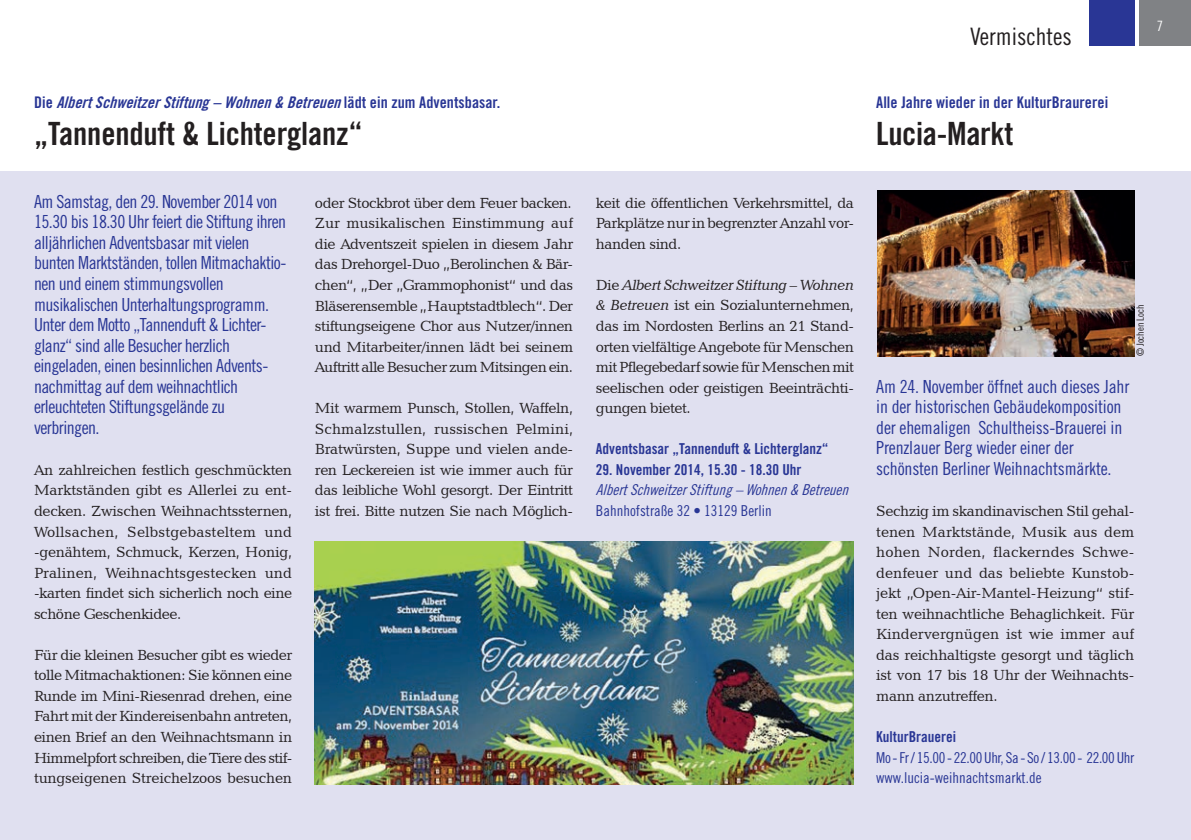
<style>
.page{position:relative;width:1191px;height:840px;background:#fff}
.page>*{position:absolute;margin:0;border:0;box-sizing:border-box;transform-origin:0 0}
.t1{font:32px "Trade Gothic Bold Cond Twenty";letter-spacing:-.005em;color:#231f20}
.t2{font:24px "Trade Gothic Cond Eighteen";color:#231f20}
.t3{font:18px/20.6px "Trade Gothic Cond Eighteen";letter-spacing:-.03em;color:#293695}
.t4{font:18px/20.6px "Trade Gothic Cond Eighteen";letter-spacing:-.01em;color:#293695}
.t5{font:italic 16px "Trade Gothic Bold Cond Twenty";color:#293695}
.t6{font:16px "Trade Gothic Bold Cond Twenty";letter-spacing:.005em;color:#293695}
.t7{font:15px/20.6px "Candida BT";letter-spacing:-.03em;color:#231f20;text-align:justify}
.t8{font:15px/20.6px "Trade Gothic Cond Eighteen";color:#293695}
.t9{font:15px "Trade Gothic Bold Cond Twenty";color:#293695}
.t10{font:italic 15px "Trade Gothic Cond Eighteen";color:#293695}
.t11{font:14.2px "Trade Gothic Cond Eighteen";color:#fff}
.t12{font:10px "Trade Gothic Cond Eighteen";color:#231f20}
.s1{font-style:normal}
.s2{font-style:italic}
</style>
<div class="page">
<div style="left:1140px;top:0;width:51px;height:45px;background:#808285"></div>
<div style="left:1089px;top:0;width:45px;height:45px;background:#293695"></div>
<div style="left:1px;top:171px;width:1190px;height:668px;background:#e0e0f0"></div>
<hr style="left:0;top:172px;width:1px;height:667px;background:#e0e0f0">
<img style="left:314px;top:541px;width:539px;height:242px">
<img style="left:878px;top:190px;width:256px;height:166px">
<p class="t5" style="left:34px;top:93px;width:468px"><span class="s1">D i e</span> AlbertSchweitzerStiftung–Wohnen&amp;Betreuen<span class="s1">l ä d t e i n z u m A d v e n t s b a s a r .</span></p>
<h1 class="t1" style="left:34px;top:114px;width:330px">„Tannenduft &amp; Lichterglanz“</h1>
<p class="t3" style="left:34px;top:191px;width:254px">Am Samstag, den 29. November 2014 von 15.30 bis 18.30 Uhr feiert die Stiftung ihren alljährlichen Adventsbasar mit vielen bunten Marktständen, tollen Mitmachaktio&shy;nen und einem stimmungsvollen musikalischen Unterhaltungsprogramm.<br>Unter dem Motto „Tannenduft &amp; Lichter&shy;glanz“ sind alle Besucher herzlich eingeladen, einen besinnlichen Advents&shy;nachmittag auf dem weihnachtlich erleuchteten Stiftungsgelände zu verbringen.</p>
<p class="t7" style="left:34px;top:459px;width:260px">An zahlreichen festlich geschmückten Marktständen gibt es Allerlei zu ent&shy;decken. Zwischen Weihnachtssternen, Wollsachen, Selbstgebasteltem und -genähtem, Schmuck, Kerzen, Honig, Pralinen, Weihnachtsgestecken und -karten findet sich sicherlich noch eine schöne Geschenkidee.</p>
<p class="t7" style="left:34px;top:643px;width:260px">Für die kleinen Besucher gibt es wieder tolle Mitmachaktionen: Sie können eine Runde im Mini-Riesenrad drehen, eine Fahrt mit der Kindereisenbahn antreten, einen Brief an den Weihnachtsmann in Himmelpfort schreiben, die Tiere des stif&shy;tungseigenen Streichelzoos besuchen</p>
<p class="t7" style="left:315px;top:192px;width:260px">oder Stockbrot über dem Feuer backen.<br>Zur musikalischen Einstimmung auf die Adventszeit spielen in diesem Jahr das Drehorgel-Duo „Berolinchen &amp; Bär&shy;chen“, „Der „Grammophonist“ und das Bläserensemble „Hauptstadtblech“. Der stiftungseigene Chor aus Nutzer/innen und Mitarbeiter/innen lädt bei seinem Auftritt alle Besucher zum Mitsingen ein.</p>
<p class="t7" style="left:315px;top:397px;width:260px">Mit warmem Punsch, Stollen, Waffeln, Schmalzstullen, russischen Pelmini, Bratwürsten, Suppe und vielen ande&shy;ren Leckereien ist wie immer auch für das leibliche Wohl gesorgt. Der Eintritt ist frei. Bitte nutzen Sie nach Möglich-</p>
<p class="t7" style="left:596px;top:192px;width:260px">keit die öffentlichen Verkehrsmittel, da Parkplätze nur in begrenzter Anzahl vor&shy;handen sind.</p>
<p class="t7" style="left:596px;top:274px;width:260px">Die <span class="s2">Albert Schweitzer Stiftung – Wohnen &amp; Betreuen</span> ist ein Sozialunternehmen, das im Nordosten Berlins an 21 Stand&shy;orten vielfältige Angebote für Menschen mit Pflegebedarf sowie für Menschen mit seelischen oder geistigen Beeinträchti&shy;gungen bietet.</p>
<p class="t9" style="left:596px;top:439px;width:234px">Adventsbasar „Tannenduft &amp; Lichterglanz“</p>
<p class="t9" style="left:596px;top:460px;width:207px">29. November 2014, 15.30 - 18.30 Uhr</p>
<p class="t10" style="left:596px;top:481px;width:258px">AlbertSchweitzerStiftung–Wohnen&amp;Betreuen</p>
<p class="t8" style="left:596px;top:500px;width:177px">Bahnhofstraße 32 • 13129 Berlin</p>
<h2 class="t2" style="left:970px;top:23px;width:103px">Vermischtes</h2>
<p class="t6" style="left:876px;top:93px;width:233px">Alle Jahre wieder in der KulturBraurerei</p>
<h1 class="t1" style="left:876px;top:114px;width:139px">Lucia-Markt</h1>
<p class="t11" style="left:1157px;top:18px;width:8px">7</p>
<p class="t12" style="left:1134px;top:356px;width:53px;rotate:-90deg">© Jochen Loch</p>
<p class="t4" style="left:876px;top:375px;width:255px">Am 24. November öffnet auch dieses Jahr in der historischen Gebäudekomposition der ehemaligen Schultheiss-Brauerei in Prenzlauer Berg wieder einer der schönsten Berliner Weihnachtsmärkte.</p>
<p class="t7" style="left:876px;top:500px;width:259px">Sechzig im skandinavischen Stil gehal&shy;tenen Marktstände, Musik aus dem hohen Norden, flackerndes Schwe&shy;denfeuer und das beliebte Kunstob&shy;jekt „Open-Air-Mantel-Heizung“ stif&shy;ten weihnachtliche Behaglichkeit. Für Kindervergnügen ist wie immer auf das reichhaltigste gesorgt und täglich ist von 17 bis 18 Uhr der Weihnachts&shy;mann anzutreffen.</p>
<p class="t9" style="left:876px;top:727px;width:81px">KulturBrauerei</p>
<p class="t8" style="left:876px;top:746px;width:259px">Mo - Fr / 15.00 - 22.00 Uhr, Sa - So / 13.00 - 22.00 Uhr www.lucia-weihnachtsmarkt.de</p>
</div>
